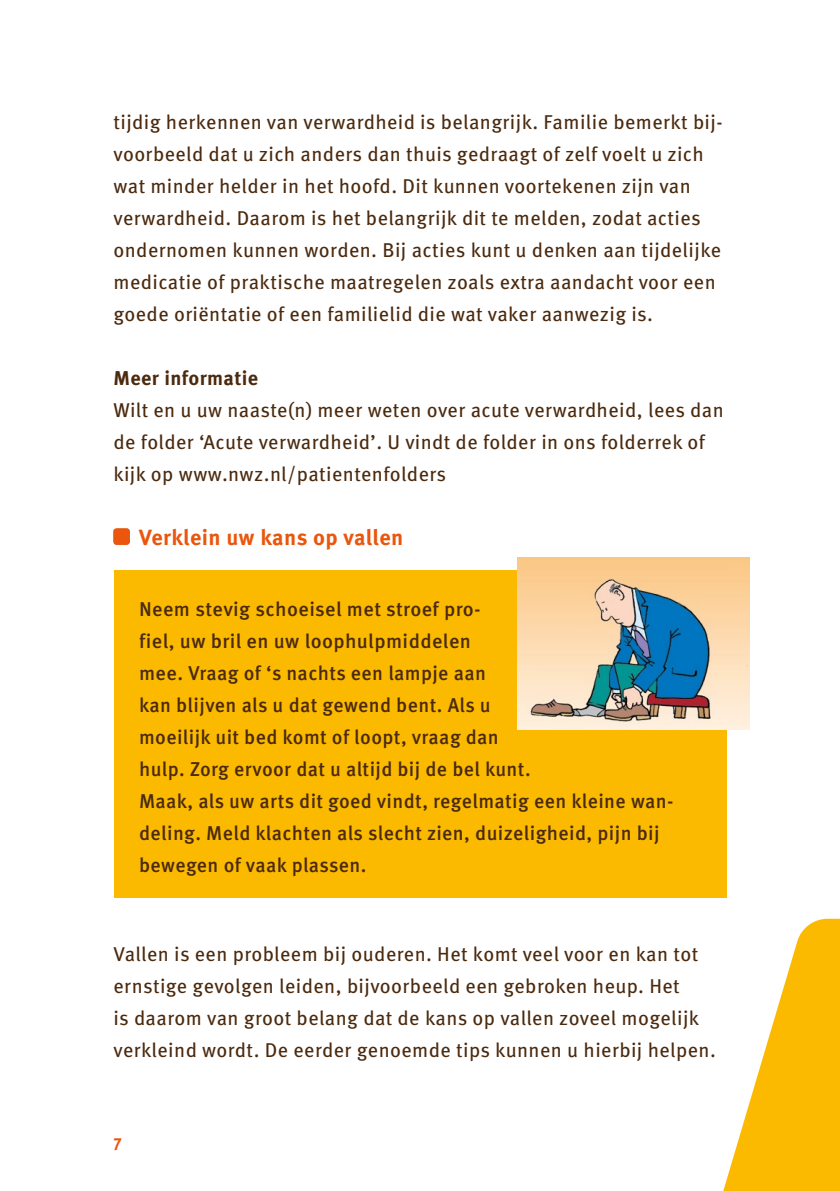
<style>
.page{position:relative;width:840px;height:1191px;background:#fff}
.page>*{position:absolute;margin:0;border:0;box-sizing:border-box;transform-origin:0 0}
.t1{font:700 22px "Meta Pro";letter-spacing:.02em;color:#ea560d}
.t2{font:20px/32px "Meta Pro";letter-spacing:.02em;color:#4b2a0e}
.t3{font:500 20px/32px "Meta Pro";letter-spacing:.02em;color:#4b2a0e}
.t4{font:700 20px "Meta Pro";letter-spacing:.02em;color:#4b2a0e}
.t5{font:700 17px "Meta Pro";color:#ea560d}
</style>
<div class="page">
<svg style="left:723px;top:918px;width:116px;height:273px"></svg>
<div style="left:114px;top:529px;width:15px;height:15px;background:#ea560d;border-radius:3px"></div>
<div style="left:113px;top:528px;width:17px;height:16px;border:1px solid #ea560d;border-radius:3px"></div>
<div style="left:113px;top:570px;width:613px;height:327px;background:#fbba00"></div>
<img style="left:517px;top:558px;width:231px;height:171px">
<p class="t2" style="left:113px;top:104px;width:610px">tijdig herkennen van verwardheid is belangrijk. Familie bemerkt bij&shy;voorbeeld dat u zich anders dan thuis gedraagt of zelf voelt u zich wat minder helder in het hoofd. Dit kunnen voortekenen zijn van verwardheid. Daarom is het belangrijk dit te melden, zodat acties ondernomen kunnen worden. Bij acties kunt u denken aan tijdelijke medicatie of praktische maatregelen zoals extra aandacht voor een goede oriëntatie of een familielid die wat vaker aanwezig is.</p>
<p class="t4" style="left:113px;top:362px;width:146px">Meer informatie</p>
<p class="t2" style="left:113px;top:392px;width:611px">Wilt en u uw naaste(n) meer weten over acute verwardheid, lees dan de folder ‘Acute verwardheid’. U vindt de folder in ons folderrek of kijk op www.nwz.nl/patientenfolders</p>
<p class="t1" style="left:139px;top:520px;width:266px">Verklein uw kans op vallen</p>
<p class="t3" style="left:139px;top:592px;width:535px">Neem stevig schoeisel met stroef pro-<br>fiel, uw bril en uw loophulpmiddelen<br>mee. Vraag of ‘s nachts een lampje aan<br>kan blijven als u dat gewend bent. Als u<br>moeilijk uit bed komt of loopt, vraag dan<br>hulp. Zorg ervoor dat u altijd bij de bel kunt.<br>Maak, als uw arts dit goed vindt, regelmatig een kleine wan&shy;deling. Meld klachten als slecht zien, duizeligheid, pijn bij bewegen of vaak plassen.</p>
<p class="t2" style="left:113px;top:936px;width:603px">Vallen is een probleem bij ouderen. Het komt veel voor en kan tot ernstige gevolgen leiden, bijvoorbeeld een gebroken heup. Het<br>is daarom van groot belang dat de kans op vallen zoveel mogelijk verkleind wordt. De eerder genoemde tips kunnen u hierbij helpen.</p>
<p class="t5" style="left:113px;top:1127px;width:10px">7</p>
</div>
